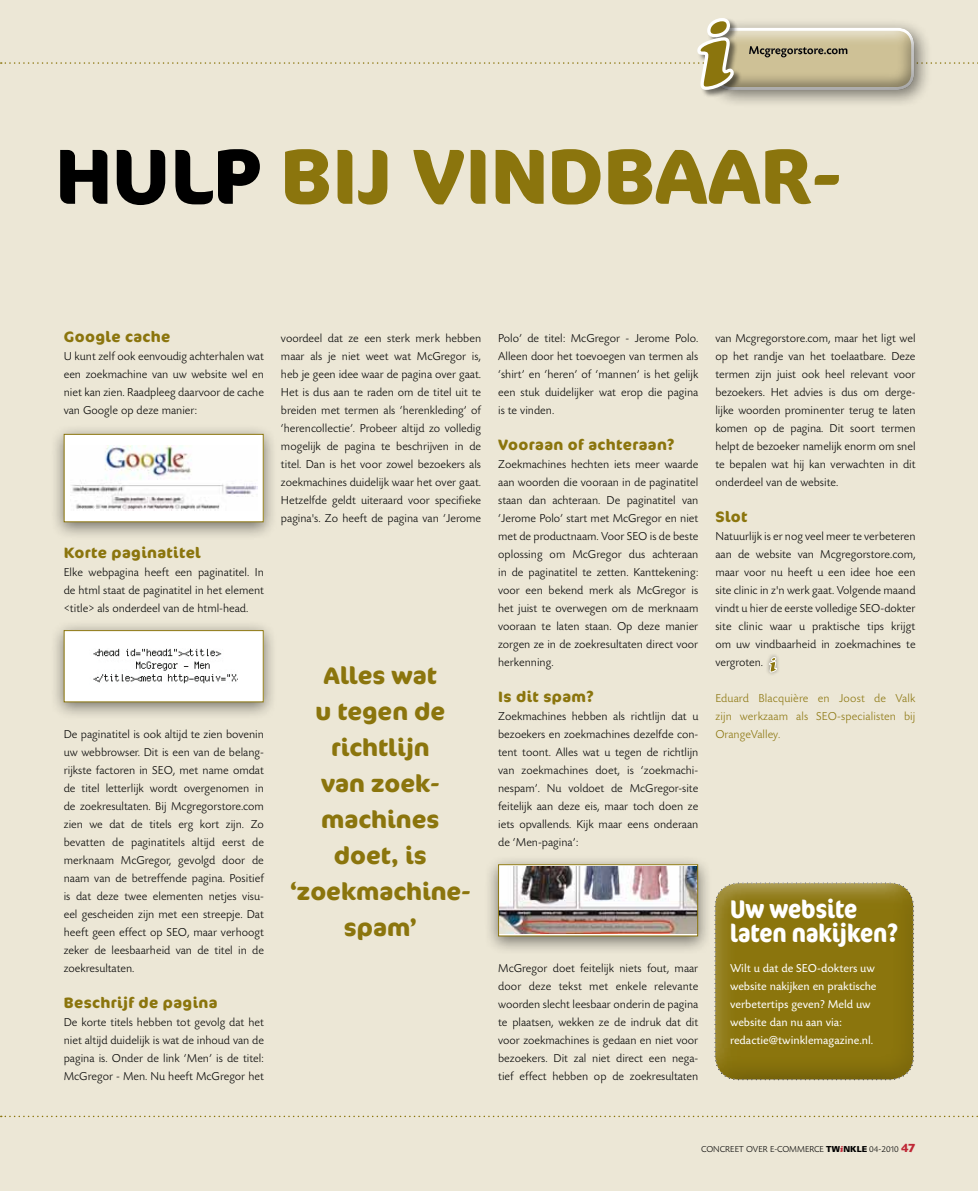
<style>
.page{position:relative;width:978px;height:1191px;background:#ece7d6}
.page>*{position:absolute;margin:0;border:0;box-sizing:border-box;transform-origin:0 0}
.t1{font:700 78px "Cocon";letter-spacing:.09em;color:#8b750d}
.t2{font:700 condensed 25.5px/24px "Cocon";color:#fff}
.t3{font:700 24px/36px "Cocon";color:#8b750d;text-align:center}
.t4{font:700 15px "Cocon";letter-spacing:.025em;color:#8b750d}
.t5{font:300 12px/18px "Today SB";color:#000;text-align:justify}
.t6{font:12px/18px "Today SB";color:#fff}
.t7{font:300 12px/18px "Today SB";letter-spacing:.01em;color:#8b750d;text-align:justify}
.t8{font:300 9px "Today SB";color:#000}
.s1{color:#000}
.s2{font-family:"Univers";font-weight:900;font-size:8.25px}
.s3{font-family:"Goudy Heavyface";font-weight:400;font-style:italic;font-size:8.25px;color:#bf2836}
.s4{font-weight:700;font-size:12.75px;color:#bf2836}
</style>
<div class="page">
<svg style="left:0;top:1115px;width:978px;height:2px"></svg>
<div style="left:49px;top:423px;width:228px;height:117px;background:#000;opacity:.5"></div>
<div style="left:64px;top:434px;width:199px;height:88px;background:#fff"></div>
<img style="left:71px;top:445px;width:186px;height:65px">
<div style="left:64px;top:434px;width:200px;height:88px;border:1px solid #8b750d"></div>
<div style="left:49px;top:619px;width:228px;height:101px;background:#000;opacity:.5"></div>
<div style="left:64px;top:630px;width:199px;height:72px;background:#fff"></div>
<img style="left:93px;top:648px;width:145px;height:36px">
<div style="left:64px;top:630px;width:200px;height:72px;border:1px solid #8b750d"></div>
<div style="left:483px;top:853px;width:229px;height:101px;background:#000;opacity:.5"></div>
<svg style="left:500px;top:866px;width:196px;height:68px"></svg>
<img style="left:500px;top:867px;width:196px;height:66px">
<div style="left:498px;top:864px;width:200px;height:72px;border:1px solid #8b750d"></div>
<div style="left:764px;top:652px;width:16px;height:24px;background:#000;opacity:.5"></div>
<svg style="left:769px;top:657px;width:8px;height:15px"></svg>
<div style="left:704px;top:17px;width:228px;height:91px;background:#000;opacity:.5"></div>
<div style="left:697px;top:18px;width:45px;height:80px;background:#000;opacity:.5"></div>
<svg style="left:0;top:17px;width:978px;height:74px"></svg>
<div style="left:714px;top:882px;width:222px;height:201px;background:#000;opacity:.4"></div>
<h1 class="t1" style="left:56px;top:130px;width:788px"><span class="s1">hulp</span> bij vindbaar-</h1>
<p class="t4" style="left:64px;top:328px;width:108px">Google cache</p>
<p class="t5" style="left:64px;top:348px;width:202px">U kunt zelf ook eenvoudig achterhalen wat een zoekmachine van uw website wel en niet kan zien. Raadpleeg daarvoor de cache van Google op deze manier:</p>
<p class="t4" style="left:64px;top:544px;width:139px">Korte paginatitel</p>
<p class="t5" style="left:64px;top:564px;width:202px">Elke webpagina heeft een paginatitel. In de html staat de paginatitel in het element &lt;title&gt; als onderdeel van de html-head.</p>
<p class="t5" style="left:64px;top:726px;width:202px">De paginatitel is ook altijd te zien bovenin uw webbrowser. Dit is een van de belang&shy;rijkste factoren in SEO, met name omdat de titel letterlijk wordt overgenomen in de zoekresultaten. Bij Mcgregorstore.com zien we dat de titels erg kort zijn. Zo bevatten de paginatitels altijd eerst de merknaam McGregor, gevolgd door de naam van de betreffende pagina. Positief is dat deze twee elementen netjes visu&shy;eel gescheiden zijn met een streepje. Dat heeft geen effect op SEO, maar verhoogt zeker de leesbaarheid van de titel in de zoekresultaten.</p>
<p class="t4" style="left:64px;top:994px;width:155px">Beschrijf de pagina</p>
<p class="t5" style="left:64px;top:1014px;width:202px">De korte titels hebben tot gevolg dat het niet altijd duidelijk is wat de inhoud van de pagina is. Onder de link ‘Men’ is de titel:<br>McGregor - Men. Nu heeft McGregor het</p>
<p class="t5" style="left:281px;top:330px;width:202px">voordeel dat ze een sterk merk hebben maar als je niet weet wat McGregor is, heb je geen idee waar de pagina over gaat.<br>Het is dus aan te raden om de titel uit te breiden met termen als ‘herenkleding’ of ‘herencollectie’. Probeer altijd zo volledig mogelijk de pagina te beschrijven in de titel. Dan is het voor zowel bezoekers als zoekmachines duidelijk waar het over gaat.<br>Hetzelfde geldt uiteraard voor specifieke pagina's. Zo heeft de pagina van ‘Jerome</p>
<p class="t5" style="left:498px;top:330px;width:202px">Polo’ de titel: McGregor - Jerome Polo.<br>Alleen door het toevoegen van termen als ‘shirt’ en ‘heren’ of ‘mannen’ is het gelijk een stuk duidelijker wat erop die pagina is te vinden.</p>
<p class="t4" style="left:498px;top:436px;width:178px">Vooraan of achteraan?</p>
<p class="t5" style="left:498px;top:456px;width:202px">Zoekmachines hechten iets meer waarde aan woorden die vooraan in de paginatitel staan dan achteraan. De paginatitel van ‘Jerome Polo’ start met McGregor en niet met de productnaam. Voor SEO is de beste oplossing om McGregor dus achteraan in de paginatitel te zetten. Kanttekening: voor een bekend merk als McGregor is het juist te overwegen om de merknaam vooraan te laten staan. Op deze manier zorgen ze in de zoekresultaten direct voor herkenning.</p>
<p class="t4" style="left:498px;top:688px;width:97px">Is dit spam?</p>
<p class="t5" style="left:498px;top:708px;width:202px">Zoekmachines hebben als richtlijn dat u bezoekers en zoekmachines dezelfde con&shy;tent toont. Alles wat u tegen de richtlijn van zoekmachines doet, is ‘zoekmachi&shy;nespam’. Nu voldoet de McGregor-site feitelijk aan deze eis, maar toch doen ze iets opvallends. Kijk maar eens onderaan de ‘Men-pagina’:</p>
<h3 class="t3" style="left:290px;top:658px;width:182px">Alles wat<br>u tegen de richtlijn<br>van zoek&shy;machines doet, is ‘zoekmachine&shy;spam’</h3>
<p class="t5" style="left:498px;top:960px;width:202px">McGregor doet feitelijk niets fout, maar door deze tekst met enkele relevante woorden slecht leesbaar onderin de pagina te plaatsen, wekken ze de indruk dat dit voor zoekmachines is gedaan en niet voor bezoekers. Dit zal niet direct een nega&shy;tief effect hebben op de zoekresultaten</p>
<p class="t5" style="left:715px;top:330px;width:202px">van Mcgregorstore.com, maar het ligt wel op het randje van het toelaatbare. Deze termen zijn juist ook heel relevant voor bezoekers. Het advies is dus om derge&shy;lijke woorden prominenter terug te laten komen op de pagina. Dit soort termen helpt de bezoeker namelijk enorm om snel te bepalen wat hij kan verwachten in dit onderdeel van de website.</p>
<p class="t4" style="left:715px;top:508px;width:34px">Slot</p>
<p class="t5" style="left:715px;top:528px;width:202px">Natuurlijk is er nog veel meer te verbeteren aan de website van Mcgregorstore.com, maar voor nu heeft u een idee hoe een site clinic in z'n werk gaat. Volgende maand vindt u hier de eerste volledige SEO-dokter site clinic waar u praktische tips krijgt om uw vindbaarheid in zoekmachines te vergroten.</p>
<p class="t7" style="left:715px;top:690px;width:202px">Eduard Blacquière en Joost de Valk zijn werkzaam als SEO-specialisten bij OrangeValley.</p>
<h2 class="t2" style="left:730px;top:898px;width:169px">Uw website laten nakijken?</h2>
<p class="t6" style="left:730px;top:960px;width:148px">Wilt u dat de SEO-dokters uw website nakijken en praktische verbetertips geven? Meld uw website dan nu aan via: redactie@twinklemagazine.nl.</p>
<p class="t8" style="left:701px;top:1144px;width:216px">CONCREET OVER E-COMMERCE <span class="s2">TW</span><span class="s3">i</span><span class="s2">NKLE</span> 04-2010 <span class="s4">47</span></p>
</div>
